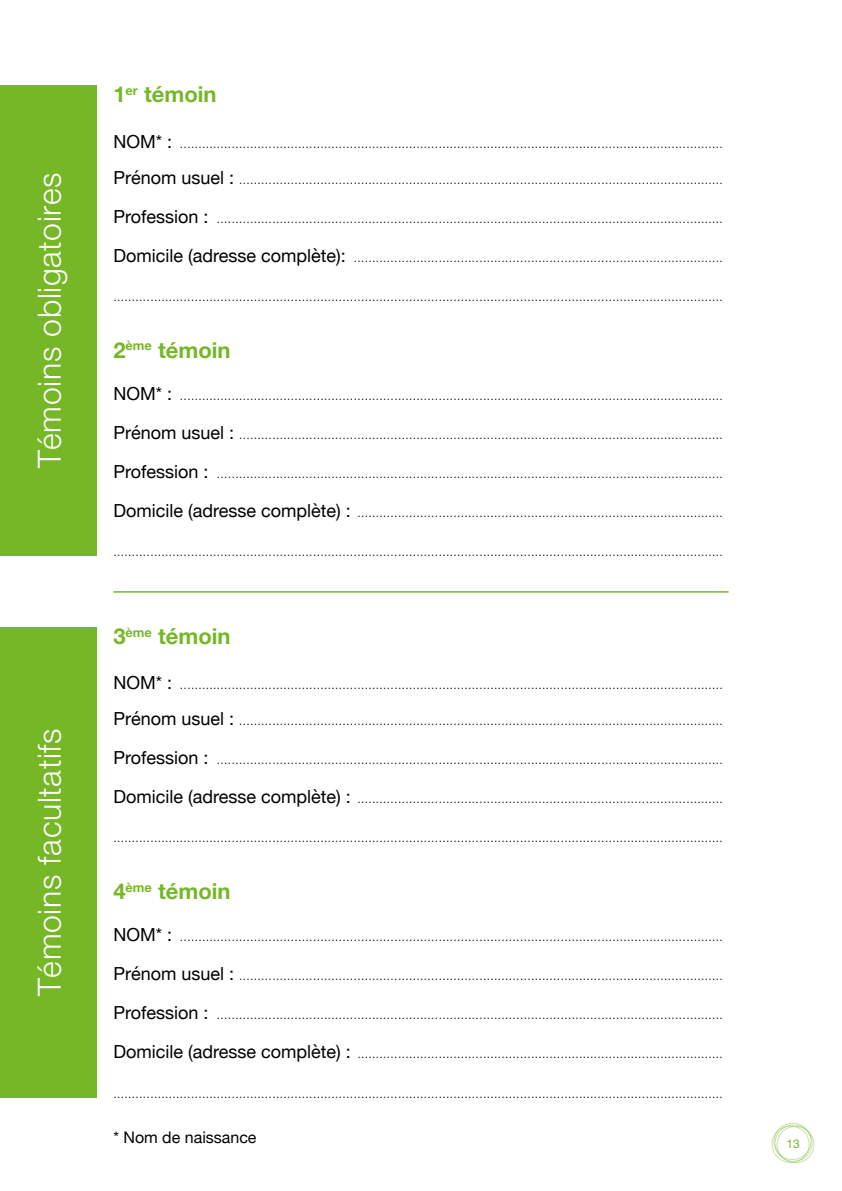
<style>
.page{position:relative;width:842px;height:1191px;background:#fff}
.page>*{position:absolute;margin:0;border:0;box-sizing:border-box;transform-origin:0 0}
.t1{font:300 32px "Helvetica Neue";letter-spacing:.02em;color:#fff}
.t2{font:700 22px "Helvetica Neue";color:#75b726}
.t3{font:16px "Helvetica Neue";color:#000}
.t4{font:300 12px "Helvetica Neue";color:#000}
.t5{font:12px "Helvetica Neue";color:#75b726}
.s1{font-weight:400;font-size:18px}
</style>
<div class="page">
<div style="left:775px;top:1124px;width:37px;height:37px;border:1px solid #75b726;border-radius:50%"></div>
<div style="left:777px;top:1126px;width:37px;height:37px;border:1px solid #75b726;border-radius:50%"></div>
<div style="left:774px;top:1123px;width:37px;height:36px;border:1px solid #75b726;border-radius:50%"></div>
<div style="left:772px;top:1125px;width:37px;height:37px;border:1px solid #75b726;border-radius:50%"></div>
<div style="left:0;top:85px;width:96px;height:471px;background:#75b726"></div>
<div style="left:0;top:626px;width:96px;height:471px;background:#75b726"></div>
<hr style="left:113px;top:591px;width:616px;height:1px;background:#75b726">
<h1 class="t1" style="left:30px;top:468px;width:297px;rotate:-90deg">Témoins obligatoires</h1>
<h1 class="t1" style="left:30px;top:996px;width:269px;rotate:-90deg">Témoins facultatifs</h1>
<h2 class="t2" style="left:113px;top:81px;width:105px">1<sup>er</sup> témoin</h2>
<p class="t4" style="left:113px;top:136px;width:611px"><span class="s1">NOM* :</span> ...................................................................................................................................................</p>
<p class="t4" style="left:113px;top:172px;width:611px"><span class="s1">Prénom usuel :</span> ...................................................................................................................................</p>
<p class="t4" style="left:113px;top:211px;width:611px"><span class="s1">Profession :</span> .........................................................................................................................................</p>
<p class="t4" style="left:113px;top:250px;width:611px"><span class="s1">Domicile (adresse complète):</span> ....................................................................................................</p>
<p class="t4" style="left:113px;top:289px;width:611px">.....................................................................................................................................................................</p>
<h2 class="t2" style="left:113px;top:336px;width:119px">2<sup>ème</sup> témoin</h2>
<p class="t4" style="left:113px;top:388px;width:611px"><span class="s1">NOM* :</span> ...................................................................................................................................................</p>
<p class="t4" style="left:113px;top:427px;width:611px"><span class="s1">Prénom usuel :</span> ...................................................................................................................................</p>
<p class="t4" style="left:113px;top:466px;width:611px"><span class="s1">Profession :</span> .........................................................................................................................................</p>
<p class="t4" style="left:113px;top:505px;width:611px"><span class="s1">Domicile (adresse complète) :</span> ...................................................................................................</p>
<p class="t4" style="left:113px;top:544px;width:611px">.....................................................................................................................................................................</p>
<h2 class="t2" style="left:113px;top:622px;width:119px">3<sup>ème</sup> témoin</h2>
<p class="t4" style="left:113px;top:677px;width:611px"><span class="s1">NOM* :</span> ...................................................................................................................................................</p>
<p class="t4" style="left:113px;top:714px;width:611px"><span class="s1">Prénom usuel :</span> ...................................................................................................................................</p>
<p class="t4" style="left:113px;top:753px;width:611px"><span class="s1">Profession :</span> .........................................................................................................................................</p>
<p class="t4" style="left:113px;top:792px;width:611px"><span class="s1">Domicile (adresse complète) :</span> ...................................................................................................</p>
<p class="t4" style="left:113px;top:831px;width:611px">.....................................................................................................................................................................</p>
<h2 class="t2" style="left:113px;top:877px;width:119px">4<sup>ème</sup> témoin</h2>
<p class="t4" style="left:113px;top:929px;width:611px"><span class="s1">NOM* :</span> ...................................................................................................................................................</p>
<p class="t4" style="left:113px;top:968px;width:611px"><span class="s1">Prénom usuel :</span> ...................................................................................................................................</p>
<p class="t4" style="left:113px;top:1007px;width:611px"><span class="s1">Profession :</span> .........................................................................................................................................</p>
<p class="t4" style="left:113px;top:1046px;width:611px"><span class="s1">Domicile (adresse complète) :</span> ...................................................................................................</p>
<p class="t4" style="left:113px;top:1086px;width:611px">.....................................................................................................................................................................</p>
<h3 class="t3" style="left:113px;top:1125px;width:145px">* Nom de naissance</h3>
<p class="t5" style="left:786px;top:1136px;width:15px">13</p>
</div>
